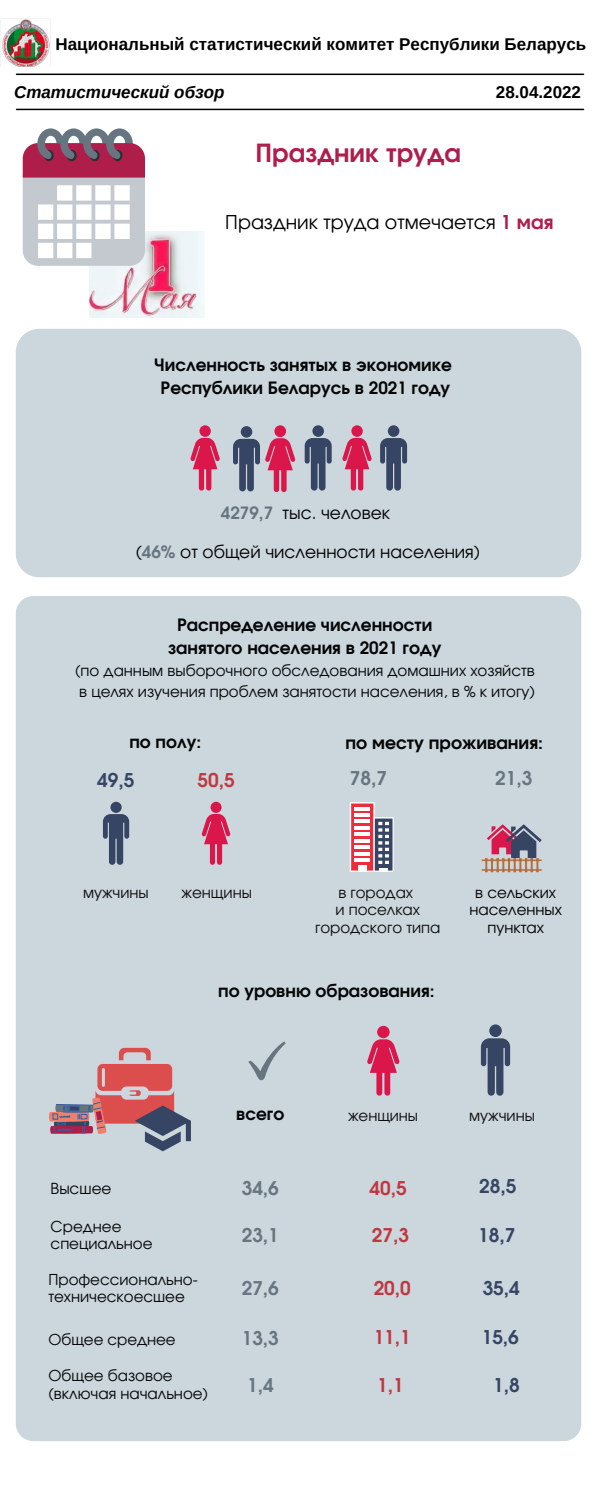
<style>
.page{position:relative;width:600px;height:1501px;background:#fff}
.page>*{position:absolute;margin:0;border:0;box-sizing:border-box;transform-origin:0 0}
.t1{font:700 25px "Evolventa";color:#af1e4b}
.t2{font:19px "Evolventa";color:#000}
.t3{font:700 19px "Evolventa";color:#66757f}
.t4{font:700 19px "Evolventa";color:#364563}
.t5{font:700 19px "Evolventa";color:#bf3840}
.t6{font:700 17.3px "Evolventa";color:#040606}
.t7{font:700 17px "Evolventa";color:#040606}
.t8{font:700 17px "Arimo";color:#000}
.t9{font:17px "Evolventa";color:#000}
.t10{font:italic 700 17px "Arimo";color:#000}
.t11{font:15.2px "Evolventa";color:#040606}
.t12{font:15.1px "Evolventa";color:#0f0e0c}
.t13{font:15px/17.2px "Evolventa";color:#040606}
.t14{font:15px/17.2px "Evolventa";color:#0f0e0c;text-align:center}
.t15{font:15px/17.2px "Evolventa";color:#000;text-align:center}
.s1{font-weight:700;color:#af1e4b}
.s2{font-weight:700;color:#66757f}
</style>
<div class="page">
<img style="left:0;top:19px;width:50px;height:48px">
<hr style="left:17px;top:74px;width:567px;height:1px;background:#000">
<hr style="left:17px;top:109px;width:567px;height:1px;background:#000">
<div style="left:16px;top:329px;width:565px;height:248px;background:#ccd6dd;border-radius:23px"></div>
<div style="left:351px;top:425px;width:12px;height:12px;background:#db164a;border-radius:50%"></div>
<svg style="left:342px;top:438px;width:30px;height:52px"></svg>
<div style="left:274px;top:425px;width:12px;height:12px;background:#db164a;border-radius:50%"></div>
<div style="left:199px;top:425px;width:12px;height:12px;background:#db164a;border-radius:50%"></div>
<svg style="left:190px;top:438px;width:30px;height:52px"></svg>
<img style="left:90px;top:232px;width:114px;height:85px">
<svg style="left:23px;top:128px;width:122px;height:138px"></svg>
<div style="left:241px;top:426px;width:11px;height:11px;background:#364563;border-radius:50%"></div>
<svg style="left:233px;top:438px;width:62px;height:54px"></svg>
<div style="left:312px;top:425px;width:12px;height:12px;background:#364563;border-radius:50%"></div>
<svg style="left:305px;top:438px;width:27px;height:52px"></svg>
<div style="left:388px;top:425px;width:11px;height:12px;background:#364563;border-radius:50%"></div>
<svg style="left:380px;top:438px;width:27px;height:52px"></svg>
<div style="left:16px;top:596px;width:565px;height:844px;background:#ccd6dd;border-radius:18px"></div>
<div style="left:110px;top:801px;width:12px;height:11px;background:#364563;border-radius:50%"></div>
<svg style="left:103px;top:814px;width:26px;height:50px"></svg>
<div style="left:211px;top:801px;width:11px;height:11px;background:#db164a;border-radius:50%"></div>
<svg style="left:202px;top:814px;width:28px;height:50px"></svg>
<svg style="left:350px;top:802px;width:44px;height:69px;background:#c5939f"></svg>
<svg style="left:482px;top:824px;width:60px;height:48px"></svg>
<svg style="left:49px;top:1047px;width:142px;height:104px"></svg>
<div style="left:489px;top:1024px;width:13px;height:12px;background:#364563;border-radius:50%"></div>
<svg style="left:481px;top:1038px;width:29px;height:57px"></svg>
<div style="left:377px;top:1025px;width:13px;height:12px;background:#db164a;border-radius:50%"></div>
<svg style="left:367px;top:1039px;width:32px;height:56px"></svg>
<svg style="left:248px;top:1041px;width:38px;height:38px"></svg>
<p class="t8" style="left:56px;top:35px;width:532px">Национальный статистический комитет Республики Беларусь</p>
<p class="t10" style="left:14px;top:82px;width:212px">Статистический обзор</p>
<p class="t8" style="left:496px;top:82px;width:87px">28.04.2022</p>
<p class="t1" style="left:256px;top:141px;width:207px">Праздник труда</p>
<p class="t2" style="left:225px;top:213px;width:330px">Праздник труда отмечается <span class="s1">1 мая</span></p>
<p class="t7" style="left:154px;top:357px;width:299px">Численность занятых в экономике</p>
<p class="t7" style="left:161px;top:380px;width:291px">Республики Беларусь в 2021 году</p>
<p class="t9" style="left:221px;top:505px;width:171px"><span class="s2">4279,7</span> тыс. человек</p>
<p class="t9" style="left:136px;top:544px;width:346px">(<span class="s2">46%</span> от общей численности населения)</p>
<p class="t7" style="left:177px;top:617px;width:257px">Распределение численности</p>
<p class="t7" style="left:168px;top:640px;width:275px">занятого населения в 2021 году</p>
<p class="t13" style="left:75px;top:663px;width:461px">(по данным выборочного обследования домашних хозяйств</p>
<p class="t13" style="left:79px;top:684px;width:457px">в целях изучения проблем занятости населения, в % к итогу)</p>
<p class="t7" style="left:129px;top:734px;width:73px">по полу:</p>
<p class="t6" style="left:346px;top:734px;width:199px">по месту проживания:</p>
<p class="t4" style="left:97px;top:771px;width:39px">49,5</p>
<p class="t5" style="left:197px;top:771px;width:39px">50,5</p>
<p class="t14" style="left:83px;top:884px;width:67px">мужчины</p>
<p class="t12" style="left:181px;top:885px;width:72px">женщины</p>
<p class="t3" style="left:350px;top:769px;width:39px">78,7</p>
<p class="t3" style="left:495px;top:769px;width:39px">21,3</p>
<p class="t14" style="left:338px;top:884px;width:76px">в городах</p>
<p class="t14" style="left:315px;top:902px;width:127px">и поселках городского типа</p>
<p class="t15" style="left:470px;top:884px;width:94px">в сельских населенных пунктах</p>
<p class="t7" style="left:218px;top:983px;width:218px">по уровню образования:</p>
<p class="t11" style="left:51px;top:1181px;width:62px">Высшее</p>
<p class="t13" style="left:51px;top:1218px;width:72px">Среднее</p>
<p class="t13" style="left:51px;top:1236px;width:103px">специальное</p>
<p class="t13" style="left:48px;top:1271px;width:151px">Профессионально&shy;техническоесшее</p>
<p class="t13" style="left:48px;top:1331px;width:129px">Общее среднее</p>
<p class="t13" style="left:48px;top:1367px;width:126px">Общее базовое</p>
<p class="t13" style="left:48px;top:1385px;width:161px">(включая начальное)</p>
<p class="t7" style="left:236px;top:1106px;width:50px">всего</p>
<p class="t3" style="left:242px;top:1179px;width:39px">34,6</p>
<p class="t3" style="left:242px;top:1226px;width:39px">23,1</p>
<p class="t3" style="left:242px;top:1279px;width:39px">27,6</p>
<p class="t3" style="left:242px;top:1329px;width:39px">13,3</p>
<p class="t3" style="left:247px;top:1376px;width:28px">1,4</p>
<p class="t14" style="left:348px;top:1107px;width:72px">женщины</p>
<p class="t14" style="left:469px;top:1107px;width:67px">мужчины</p>
<p class="t5" style="left:370px;top:1179px;width:39px">40,5</p>
<p class="t5" style="left:372px;top:1226px;width:39px">27,3</p>
<p class="t5" style="left:374px;top:1279px;width:39px">20,0</p>
<p class="t5" style="left:374px;top:1328px;width:39px">11,1</p>
<p class="t5" style="left:377px;top:1375px;width:28px">1,1</p>
<p class="t4" style="left:479px;top:1177px;width:39px">28,5</p>
<p class="t4" style="left:478px;top:1226px;width:39px">18,7</p>
<p class="t4" style="left:483px;top:1279px;width:39px">35,4</p>
<p class="t4" style="left:482px;top:1328px;width:39px">15,6</p>
<p class="t4" style="left:493px;top:1376px;width:28px">1,8</p>
</div>
